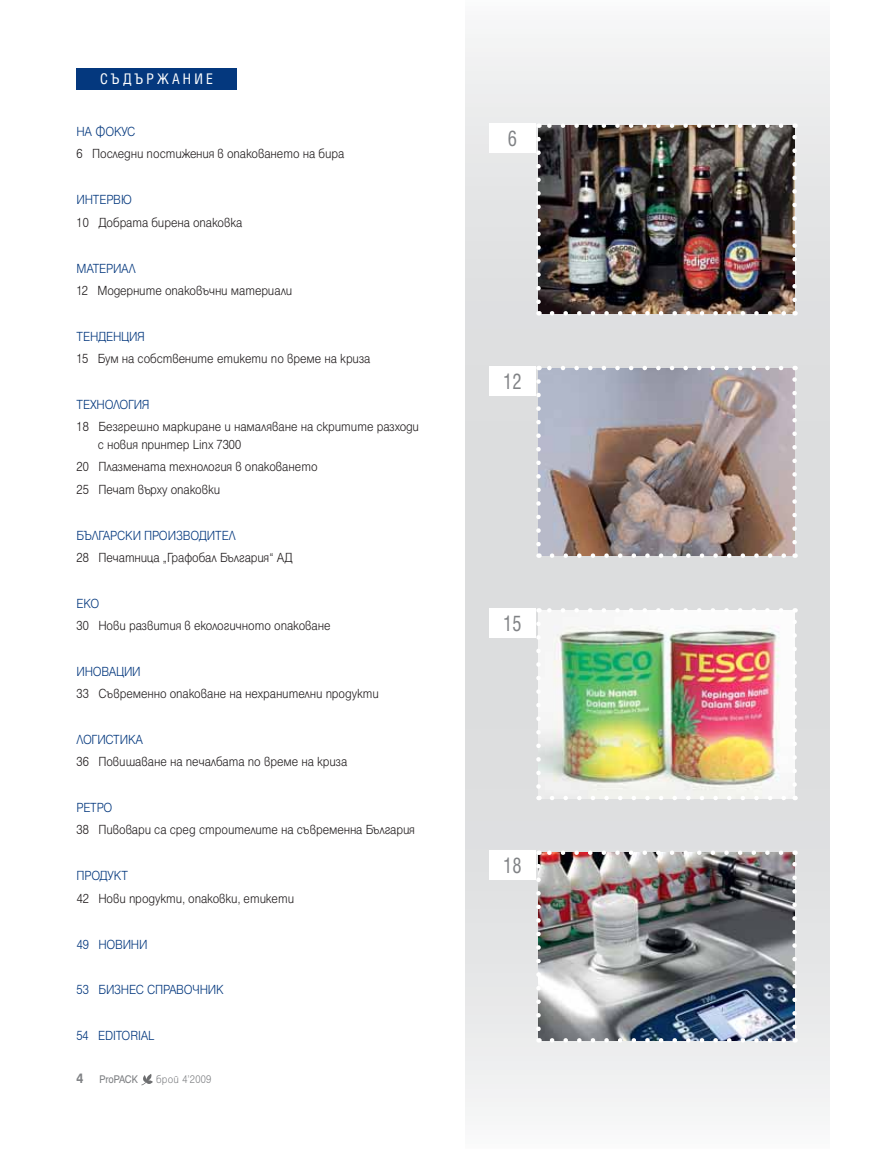
<style>
.page{position:relative;width:893px;height:1149px;background:#fff}
.page>*{position:absolute;margin:0;border:0;box-sizing:border-box;transform-origin:0 0}
.t1{font:condensed 24px "Helen Pro";color:#808285;scale:.9 1}
.t2{font:condensed 16.5px "Helen Pro";letter-spacing:.2em;color:#fff}
.t3{font:700 15px "Helen Pro";color:#808285;scale:.9 1}
.t4{font:300 14.25px/18px "Helen Pro";color:#231f20;scale:.9 1}
.t5{font:300 14.25px "Helen Pro";letter-spacing:-.005em;color:#04387e;scale:.9 1}
.t6{font:300 12px "Helen Pro";letter-spacing:.02em;color:#808285;scale:.9 1}
.t7{font:12px "Helen Pro";letter-spacing:-.02em;color:#808285;scale:.9 1}
</style>
<div class="page">
<svg style="left:143px;top:1074px;width:10px;height:10px"></svg>
<div style="left:77px;top:68px;width:160px;height:21px;background:#04387e"></div>
<svg style="left:466px;top:34px;width:363px;height:1082px"></svg>
<img style="left:538px;top:126px;width:257px;height:187px">
<svg style="left:552px;top:311px;width:236px;height:4px"></svg>
<svg style="left:545px;top:123px;width:236px;height:5px"></svg>
<svg style="left:536px;top:139px;width:5px;height:176px"></svg>
<svg style="left:792px;top:123px;width:5px;height:177px"></svg>
<img style="left:538px;top:368px;width:257px;height:187px">
<svg style="left:552px;top:553px;width:236px;height:4px"></svg>
<svg style="left:545px;top:365px;width:236px;height:5px"></svg>
<svg style="left:536px;top:381px;width:5px;height:176px"></svg>
<svg style="left:792px;top:365px;width:5px;height:177px"></svg>
<img style="left:538px;top:610px;width:257px;height:187px">
<svg style="left:552px;top:795px;width:236px;height:5px"></svg>
<svg style="left:545px;top:608px;width:236px;height:4px"></svg>
<svg style="left:536px;top:623px;width:5px;height:177px"></svg>
<svg style="left:792px;top:608px;width:5px;height:176px"></svg>
<img style="left:538px;top:852px;width:257px;height:187px">
<svg style="left:552px;top:1037px;width:236px;height:5px"></svg>
<svg style="left:545px;top:850px;width:236px;height:4px"></svg>
<svg style="left:536px;top:865px;width:5px;height:177px"></svg>
<svg style="left:792px;top:850px;width:5px;height:176px"></svg>
<div style="left:489px;top:123px;width:47px;height:30px;background:#fff"></div>
<div style="left:489px;top:366px;width:47px;height:29px;background:#fff"></div>
<div style="left:489px;top:608px;width:47px;height:29px;background:#fff"></div>
<div style="left:489px;top:850px;width:47px;height:29px;background:#fff"></div>
<p class="t2" style="left:100px;top:72px;width:114px">СЪДЪРЖАНИЕ</p>
<p class="t5" style="left:77px;top:126px;width:67px">НА ФОКУС</p>
<p class="t4" style="left:77px;top:146px;width:299px">6 Последни постижения в опаковането на бира</p>
<p class="t5" style="left:77px;top:194px;width:63px">ИНТЕРВЮ</p>
<p class="t4" style="left:77px;top:214px;width:186px">10 Добрата бирена опаковка</p>
<p class="t5" style="left:77px;top:262px;width:67px">МАТЕРИАЛ</p>
<p class="t4" style="left:77px;top:282px;width:241px">12 Модерните опаковъчни материали</p>
<p class="t5" style="left:77px;top:330px;width:78px">ТЕНДЕНЦИЯ</p>
<p class="t4" style="left:77px;top:350px;width:328px">15 Бум на собствените етикети по време на криза</p>
<p class="t5" style="left:77px;top:398px;width:83px">ТЕХНОЛОГИЯ</p>
<p class="t4" style="left:98px;top:418px;width:358px;text-indent:-21px">18 Безгрешно маркиране и намаляване на скритите разходи с новия принтер Linx 7300</p>
<p class="t4" style="left:77px;top:456px;width:269px;line-height:22.2px">20 Плазмената технология в опаковането<br>25 Печат върху опаковки</p>
<p class="t5" style="left:77px;top:529px;width:178px">БЪЛГАРСКИ ПРОИЗВОДИТЕЛ</p>
<p class="t4" style="left:77px;top:549px;width:241px">28 Печатница „Графобал България“ АД</p>
<p class="t5" style="left:77px;top:597px;width:27px">ЕКО</p>
<p class="t4" style="left:77px;top:617px;width:284px">30 Нови развития в екологичното опаковане</p>
<p class="t5" style="left:77px;top:665px;width:73px">ИНОВАЦИИ</p>
<p class="t4" style="left:77px;top:685px;width:338px">33 Съвременно опаковане на нехранителни продукти</p>
<p class="t5" style="left:77px;top:733px;width:75px">ЛОГИСТИКА</p>
<p class="t4" style="left:77px;top:753px;width:302px">36 Повишаване на печалбата по време на криза</p>
<p class="t5" style="left:77px;top:801px;width:41px">РЕТРО</p>
<p class="t4" style="left:77px;top:821px;width:378px">38 Пивовари са сред строителите на съвременна България</p>
<p class="t5" style="left:77px;top:869px;width:59px">ПРОДУКТ</p>
<p class="t4" style="left:77px;top:889px;width:243px">42 Нови продукти, опаковки, етикети</p>
<p class="t5" style="left:77px;top:938px;width:80px">49 НОВИНИ</p>
<p class="t5" style="left:77px;top:983px;width:165px">53 БИЗНЕС СПРАВОЧНИК</p>
<p class="t5" style="left:77px;top:1029px;width:88px">54 EDITORIAL</p>
<p class="t3" style="left:77px;top:1072px;width:9px">4</p>
<p class="t7" style="left:99px;top:1074px;width:44px">ProPACK</p>
<p class="t6" style="left:156px;top:1074px;width:63px">брой 4’2009</p>
<h1 class="t1" style="left:508px;top:129px;width:12px">6</h1>
<h1 class="t1" style="left:503px;top:371px;width:22px">12</h1>
<h1 class="t1" style="left:503px;top:613px;width:22px">15</h1>
<h1 class="t1" style="left:503px;top:855px;width:22px">18</h1>
</div>
